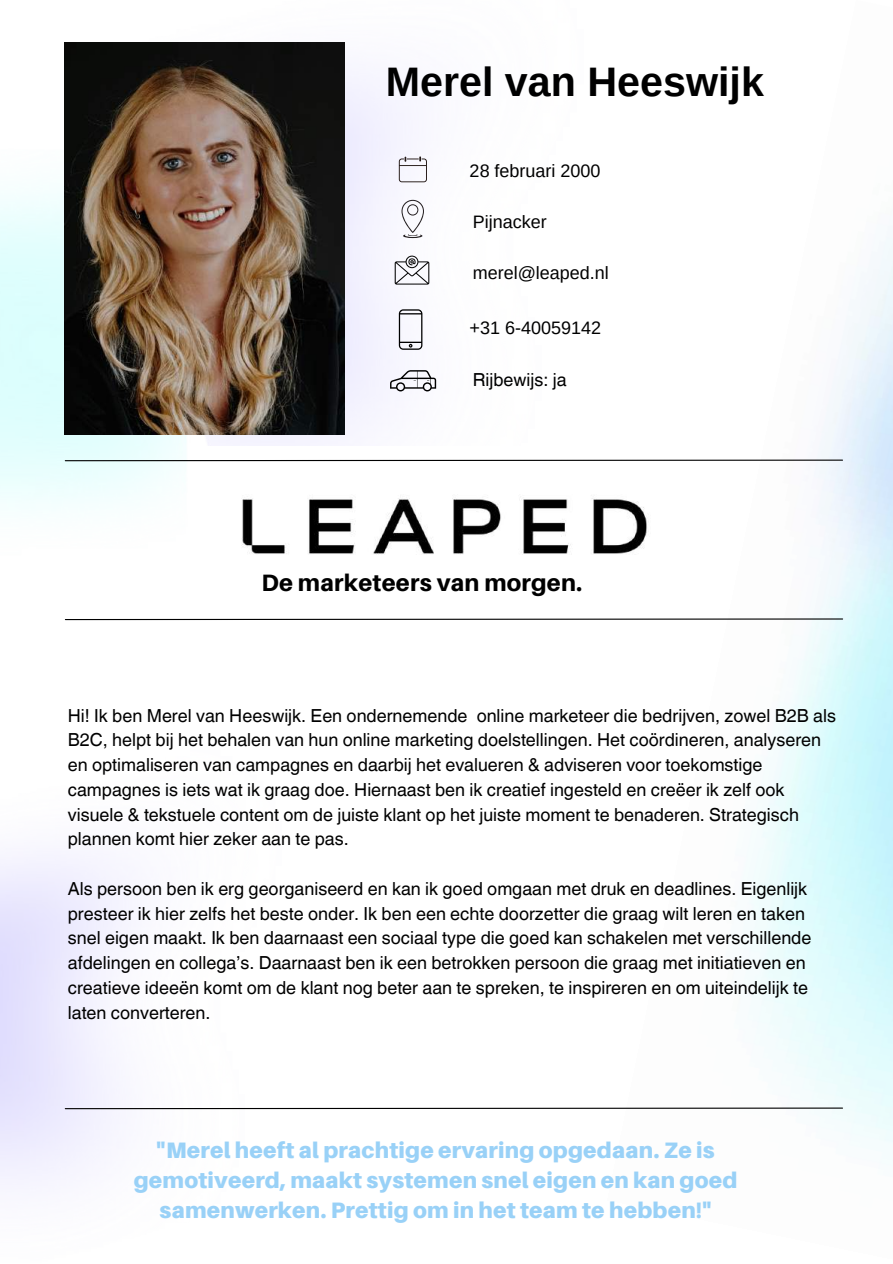
<style>
.page{position:relative;width:893px;height:1264px;background:#fff}
.page>*{position:absolute;margin:0;border:0;box-sizing:border-box;transform-origin:0 0}
.t1{font:700 41.25px "Arimo";color:#000}
.t2{font:800 23.7px "Aileron";letter-spacing:.01em;color:#000}
.t3{font:900 22.35px/30.3px "Aileron";letter-spacing:.01em;color:#99d1f7;text-align:center}
.t4{font:18px/24.8px "Helvetica World";color:#000}
.t5{font:18px "Arimo";color:#000}
</style>
<div class="page">
<img style="left:0;top:42px;width:437px;height:467px">
<img style="left:194px;top:446px;width:457px;height:109px">
<img style="left:64px;top:42px;width:280px;height:393px">
<svg style="left:64px;top:1106px;width:779px;height:3px"></svg>
<svg style="left:399px;top:156px;width:28px;height:26px"></svg>
<svg style="left:394px;top:255px;width:35px;height:29px"></svg>
<svg style="left:399px;top:309px;width:23px;height:41px"></svg>
<svg style="left:401px;top:200px;width:23px;height:38px"></svg>
<svg style="left:64px;top:618px;width:779px;height:2px;background:#707070"></svg>
<svg style="left:64px;top:459px;width:779px;height:3px"></svg>
<svg style="left:390px;top:370px;width:46px;height:21px"></svg>
<h1 class="t1" style="left:386px;top:59px;width:379px">Merel van Heeswijk</h1>
<p class="t5" style="left:469px;top:160px;width:132px">28 februari 2000</p>
<p class="t5" style="left:472px;top:212px;width:75px">Pijnacker</p>
<p class="t5" style="left:472px;top:262px;width:138px">merel@leaped.nl</p>
<p class="t5" style="left:469px;top:318px;width:133px">+31 6-40059142</p>
<p class="t4" style="left:472px;top:368px;width:95px">Rijbewijs: ja</p>
<h2 class="t2" style="left:261px;top:568px;width:322px">De marketeers van morgen.</h2>
<p class="t4" style="left:68px;top:703px;width:769px">Hi! Ik ben Merel van Heeswijk. Een ondernemende online marketeer die bedrijven, zowel B2B als B2C, helpt bij het behalen van hun online marketing doelstellingen. Het coördineren, analyseren en optimaliseren van campagnes en daarbij het evalueren &amp; adviseren voor toekomstige campagnes is iets wat ik graag doe. Hiernaast ben ik creatief ingesteld en creëer ik zelf ook visuele &amp; tekstuele content om de juiste klant op het juiste moment te benaderen. Strategisch plannen komt hier zeker aan te pas.</p>
<p class="t4" style="left:68px;top:876px;width:745px">Als persoon ben ik erg georganiseerd en kan ik goed omgaan met druk en deadlines. Eigenlijk presteer ik hier zelfs het beste onder. Ik ben een echte doorzetter die graag wilt leren en taken snel eigen maakt. Ik ben daarnaast een sociaal type die goed kan schakelen met verschillende afdelingen en collega’s. Daarnaast ben ik een betrokken persoon die graag met initiatieven en creatieve ideeën komt om de klant nog beter aan te spreken, te inspireren en om uiteindelijk te laten converteren.</p>
<p class="t3" style="left:134px;top:1134px;width:605px">"Merel heeft al prachtige ervaring opgedaan. Ze is gemotiveerd, maakt systemen snel eigen en kan goed samenwerken. Prettig om in het team te hebben!"</p>
</div>
